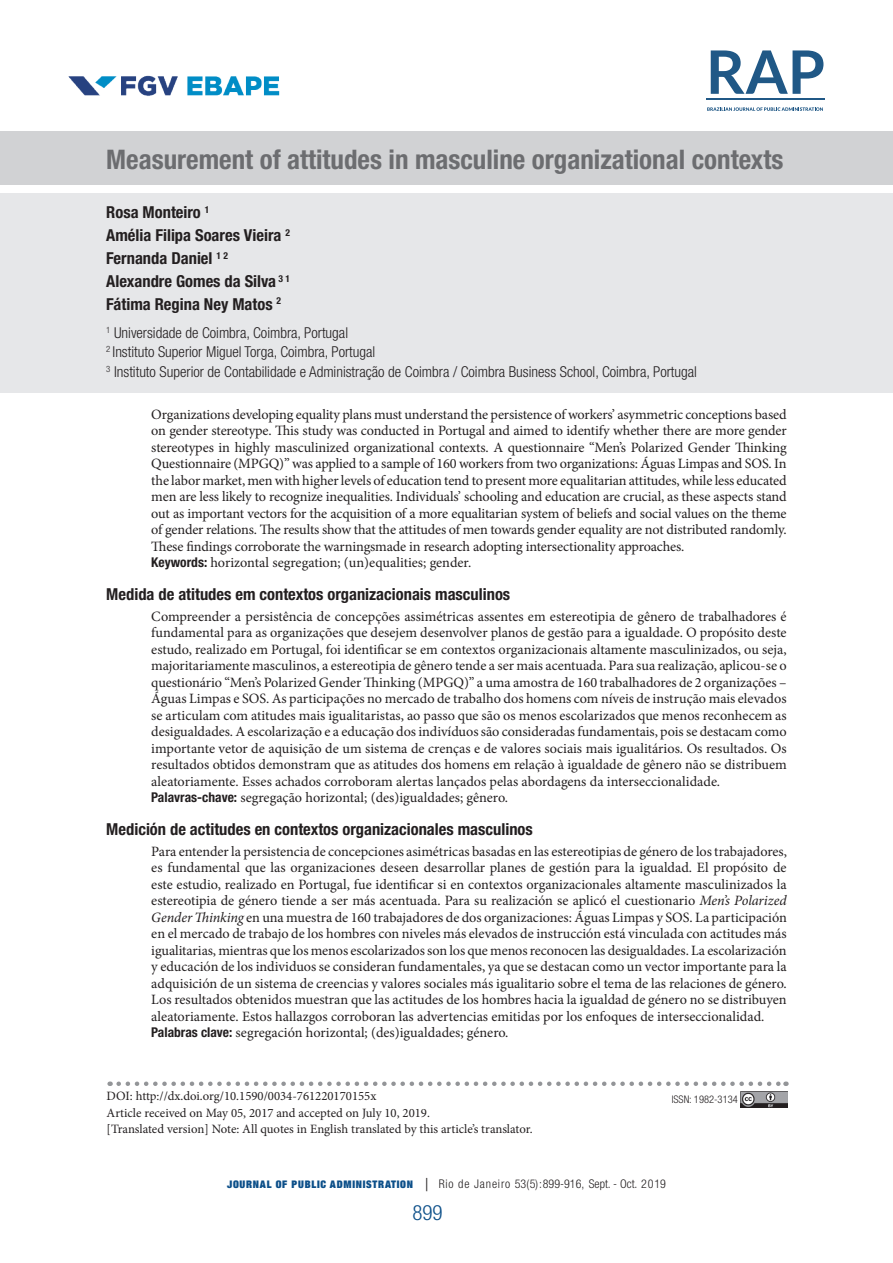
<style>
.page{position:relative;width:893px;height:1263px;background:#fff}
.page>*{position:absolute;margin:0;border:0;box-sizing:border-box;transform-origin:0 0}
.titulo{font:700 condensed 27px "Helvetica Neue LT Std";color:#6c6d70}
.t1{font:300 condensed 21px "Helvetica Neue LT Std";color:#0c4f89}
.SUB_ABERT{font:700 condensed 16.5px "Helvetica Neue LT Std";color:#231f20}
.autor_1{font:700 condensed 16.5px "Helvetica Neue LT Std";color:#231f20}
.autor_2{font:300 condensed 15px "Helvetica Neue LT Std";color:#231f20}
.ABERTURA{font:14.25px/16.5px "Minion Pro";color:#231f20;text-align:justify}
.nota_DOI{font:12.75px "Minion Pro";color:#231f20}
.t2{font:300 condensed 12px "Helvetica Neue LT Std";letter-spacing:.035em;color:#231f20}
.autor_2-2{font:300 condensed 10.5px "Helvetica Neue LT Std";color:#231f20}
.s1{font-family:"Helvetica Neue LT Std";font-weight:700;font-stretch:condensed;font-size:13.5px}
.s2{font-style:italic}
.s3{font-family:"Helvetica Neue";font-weight:900;font-stretch:expanded;font-size:10.5px;color:#0c4f89}
.s4{font-size:18px}
</style>
<div class="page">
<img style="left:68px;top:75px;width:212px;height:21px">
<svg style="left:707px;top:107px;width:116px;height:4px"></svg>
<hr style="left:706px;top:98px;width:119px;height:2px;background:#205886">
<svg style="left:711px;top:50px;width:112px;height:44px"></svg>
<div style="left:1px;top:131px;width:892px;height:54px;background:#d1d2d4"></div>
<div style="left:1px;top:193px;width:892px;height:200px;background:#e6e7e9"></div>
<svg style="left:119px;top:1081px;width:667px;height:5px"></svg>
<img style="left:740px;top:1091px;width:47px;height:16px">
<p class="titulo" style="left:106px;top:143px;width:678px">Measurement of attitudes in masculine organizational contexts</p>
<p class="autor_1" style="left:106px;top:202px;width:105px">Rosa Monteiro <sup>1</sup></p>
<p class="autor_1" style="left:106px;top:225px;width:185px">Amélia Filipa Soares Vieira <sup>2</sup></p>
<p class="autor_1" style="left:106px;top:248px;width:123px">Fernanda Daniel <sup>1</sup> <sup>2</sup></p>
<p class="autor_1" style="left:106px;top:271px;width:185px">Alexandre Gomes da Silva <sup>3</sup> <sup>1</sup></p>
<p class="autor_1" style="left:106px;top:294px;width:176px">Fátima Regina Ney Matos <sup>2</sup></p>
<p class="autor_2" style="left:106px;top:324px;width:243px"><sup>1</sup> Universidade de Coimbra, Coimbra, Portugal</p>
<p class="autor_2" style="left:106px;top:343px;width:271px"><sup>2</sup> Instituto Superior Miguel Torga, Coimbra, Portugal</p>
<p class="autor_2" style="left:106px;top:363px;width:592px"><sup>3</sup> Instituto Superior de Contabilidade e Administração de Coimbra / Coimbra Business School, Coimbra, Portugal</p>
<p class="ABERTURA" style="left:151px;top:406px;width:637px">Organizations developing equality plans must understand the persistence of workers’ asymmetric conceptions based on gender stereotype. This study was conducted in Portugal and aimed to identify whether there are more gender stereotypes in highly masculinized organizational contexts. A questionnaire “Men’s Polarized Gender Thinking Questionnaire (MPGQ)” was applied to a sample of 160 workers from two organizations: Águas Limpas and SOS. In the labor market, men with higher levels of education tend to present more equalitarian attitudes, while less educated men are less likely to recognize inequalities. Individuals’ schooling and education are crucial, as these aspects stand out as important vectors for the acquisition of a more equalitarian system of beliefs and social values on the theme of gender relations. The results show that the attitudes of men towards gender equality are not distributed randomly.<br>These findings corroborate the warningsmade in research adopting intersectionality approaches.</p>
<p class="ABERTURA" style="left:151px;top:555px;width:321px"><span class="s1">Keywords:</span> horizontal segregation; (un)equalities; gender.</p>
<p class="SUB_ABERT" style="left:106px;top:584px;width:405px">Medida de atitudes em contextos organizacionais masculinos</p>
<p class="ABERTURA" style="left:151px;top:608px;width:637px">Compreender a persistência de concepções assimétricas assentes em estereotipia de gênero de trabalhadores é fundamental para as organizações que desejem desenvolver planos de gestão para a igualdade. O propósito deste estudo, realizado em Portugal, foi identificar se em contextos organizacionais altamente masculinizados, ou seja, majoritariamente masculinos, a estereotipia de gênero tende a ser mais acentuada. Para sua realização, aplicou-se o questionário “Men’s Polarized Gender Thinking (MPGQ)” a uma amostra de 160 trabalhadores de 2 organizações – Águas Limpas e SOS. As participações no mercado de trabalho dos homens com níveis de instrução mais elevados se articulam com atitudes mais igualitaristas, ao passo que são os menos escolarizados que menos reconhecem as desigualdades. A escolarização e a educação dos indivíduos são consideradas fundamentais, pois se destacam como importante vetor de aquisição de um sistema de crenças e de valores sociais mais igualitários. Os resultados. Os resultados obtidos demonstram que as atitudes dos homens em relação à igualdade de gênero não se distribuem aleatoriamente. Esses achados corroboram alertas lançados pelas abordagens da interseccionalidade.</p>
<p class="ABERTURA" style="left:151px;top:789px;width:358px"><span class="s1">Palavras-chave:</span> segregação horizontal; (des)igualdades; gênero.</p>
<p class="SUB_ABERT" style="left:106px;top:819px;width:428px">Medición de actitudes en contextos organizacionales masculinos</p>
<p class="ABERTURA" style="left:151px;top:843px;width:637px">Para entender la persistencia de concepciones asimétricas basadas en las estereotipias de género de los trabajadores, es fundamental que las organizaciones deseen desarrollar planes de gestión para la igualdad. El propósito de este estudio, realizado en Portugal, fue identificar si en contextos organizacionales altamente masculinizados la estereotipia de género tiende a ser más acentuada. Para su realización se aplicó el cuestionario <span class="s2">Men’s Polarized Gender Thinking</span> en una muestra de 160 trabajadores de dos organizaciones: Águas Limpas y SOS. La participación en el mercado de trabajo de los hombres con niveles más elevados de instrucción está vinculada con actitudes más igualitarias, mientras que los menos escolarizados son los que menos reconocen las desigualdades. La escolarización y educación de los individuos se consideran fundamentales, ya que se destacan como un vector importante para la adquisición de un sistema de creencias y valores sociales más igualitario sobre el tema de las relaciones de género.<br>Los resultados obtenidos muestran que las actitudes de los hombres hacia la igualdad de género no se distribuyen aleatoriamente. Estos hallazgos corroboran las advertencias emitidas por los enfoques de interseccionalidad.</p>
<p class="ABERTURA" style="left:151px;top:1024px;width:359px"><span class="s1">Palabras clave:</span> segregación horizontal; (des)igualdades; género.</p>
<p class="nota_DOI" style="left:107px;top:1088px;width:271px">DOI: http://dx.doi.org/10.1590/0034-761220170155x</p>
<p class="nota_DOI" style="left:107px;top:1104px;width:325px">Article received on May 05, 2017 and accepted on July 10, 2019.</p>
<p class="nota_DOI" style="left:107px;top:1121px;width:427px">[Translated version] Note: All quotes in English translated by this article’s translator.</p>
<p class="autor_2-2" style="left:672px;top:1093px;width:68px">ISSN: 1982-3134</p>
<p class="t2" style="left:227px;top:1176px;width:440px"><span class="s3">JOURNAL OF PUBLIC ADMINISTRATION</span> <span class="s4">|</span> Rio de Janeiro 53(5):899-916, Sept. - Oct. 2019</p>
<p class="t1" style="left:412px;top:1200px;width:32px">899</p>
</div>
